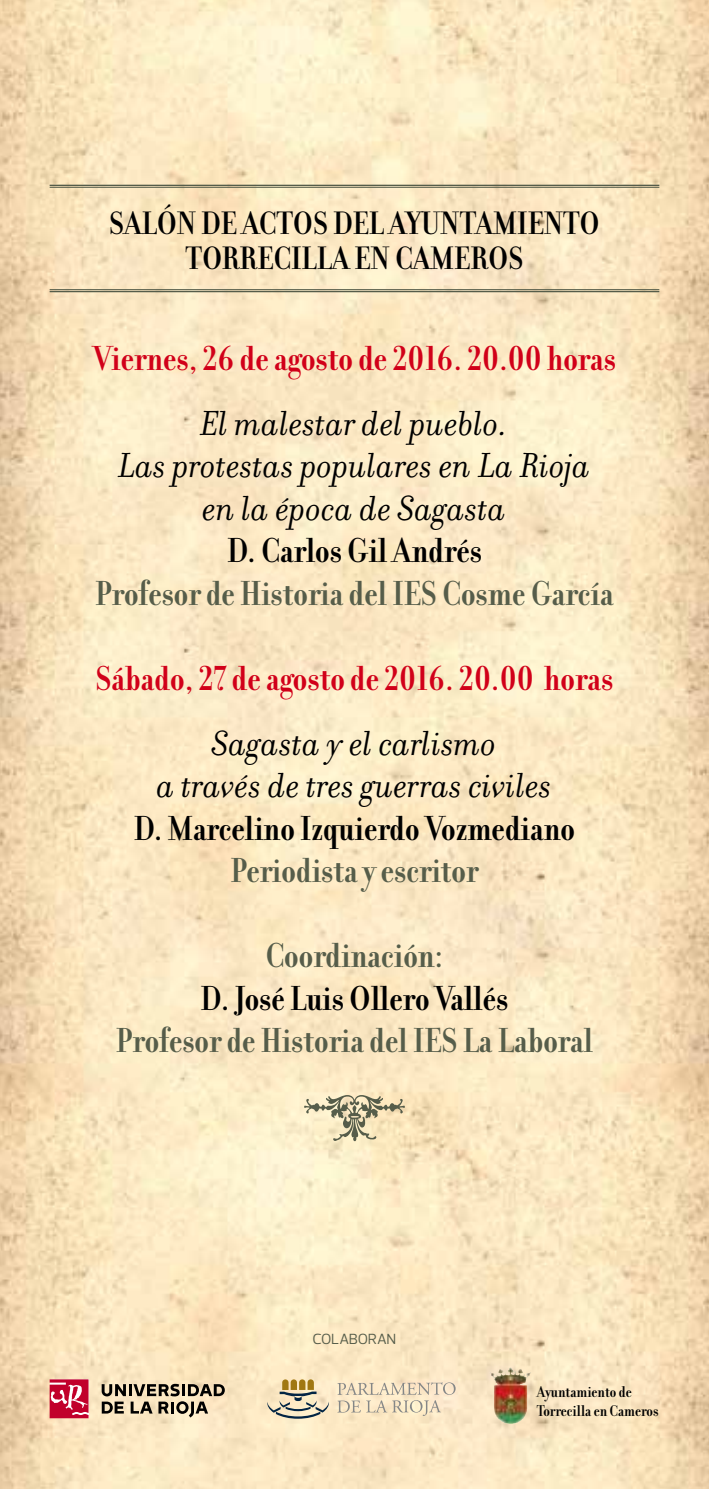
<style>
.page{position:relative;width:709px;height:1489px;background:#fff}
.page>*{position:absolute;margin:0;border:0;box-sizing:border-box;transform-origin:0 0}
.t1{font:italic 37.5px/42.5px "Filosofia OT";color:#000;text-align:center}
.t2{font:700 37.5px "Filosofia Grand OT";color:#565d4a}
.t3{font:700 37.5px "Filosofia Grand OT";color:#d10019}
.t4{font:700 37.5px "Filosofia Grand OT";color:#000}
.t5{font:700 35px/35px "Filosofia Grand OT";color:#000;text-align:center}
.t6{font:700 16.75px/19.8px "Filosofia Grand OT";color:#000}
.t7{font:15px "Prelo";letter-spacing:-.015em;color:#565d4a}
</style>
<div class="page">
<img style="left:0;top:0;width:709px;height:1488px">
<img style="left:489px;top:1367px;width:38px;height:56px">
<svg style="left:267px;top:1379px;width:62px;height:39px;background:#ccc09f"></svg>
<svg style="left:337px;top:1381px;width:118px;height:34px;background:#e8d9be"></svg>
<svg style="left:50px;top:1379px;width:39px;height:39px;background:#cf3b5c"></svg>
<svg style="left:102px;top:1383px;width:123px;height:34px;background:#a69881"></svg>
<hr style="left:50px;top:291px;width:609px;height:1px;background:#565d4a">
<hr style="left:50px;top:289px;width:609px;height:1px;background:#565d4a">
<hr style="left:50px;top:185px;width:609px;height:1px;background:#565d4a">
<hr style="left:50px;top:187px;width:609px;height:1px;background:#565d4a">
<svg style="left:304px;top:1094px;width:101px;height:47px;background:#d2c8a6"></svg>
<p class="t5" style="left:109px;top:206px;width:492px">SALÓN DE ACTOS DEL AYUNTAMIENTO<br>TORRECILLA EN CAMEROS</p>
<p class="t3" style="left:93px;top:337px;width:524px">Viernes, 26 de agosto de 2016. 20.00 horas</p>
<p class="t1" style="left:118px;top:402px;width:474px">El malestar del pueblo.<br>Las protestas populares en La Rioja en la época de Sagasta</p>
<p class="t4" style="left:227px;top:529px;width:256px">D. Carlos Gil Andrés</p>
<p class="t2" style="left:95px;top:572px;width:520px">Profesor de Historia del IES Cosme García</p>
<p class="t3" style="left:96px;top:657px;width:519px">Sábado, 27 de agosto de 2016. 20.00 horas</p>
<p class="t1" style="left:157px;top:722px;width:396px">Sagasta y el carlismo<br>a través de tres guerras civiles</p>
<p class="t4" style="left:134px;top:807px;width:443px">D. Marcelino Izquierdo Vozmediano</p>
<p class="t2" style="left:230px;top:849px;width:249px">Periodista y escritor</p>
<p class="t2" style="left:265px;top:934px;width:179px">Coordinación:</p>
<p class="t4" style="left:201px;top:977px;width:309px">D. José Luis Ollero Vallés</p>
<p class="t2" style="left:116px;top:1019px;width:478px">Profesor de Historia del IES La Laboral</p>
<p class="t7" style="left:312px;top:1329px;width:85px">COLABORAN</p>
<p class="t6" style="left:537px;top:1381px;width:123px">Ayuntamiento de<br>Torrecilla en Cameros</p>
</div>
